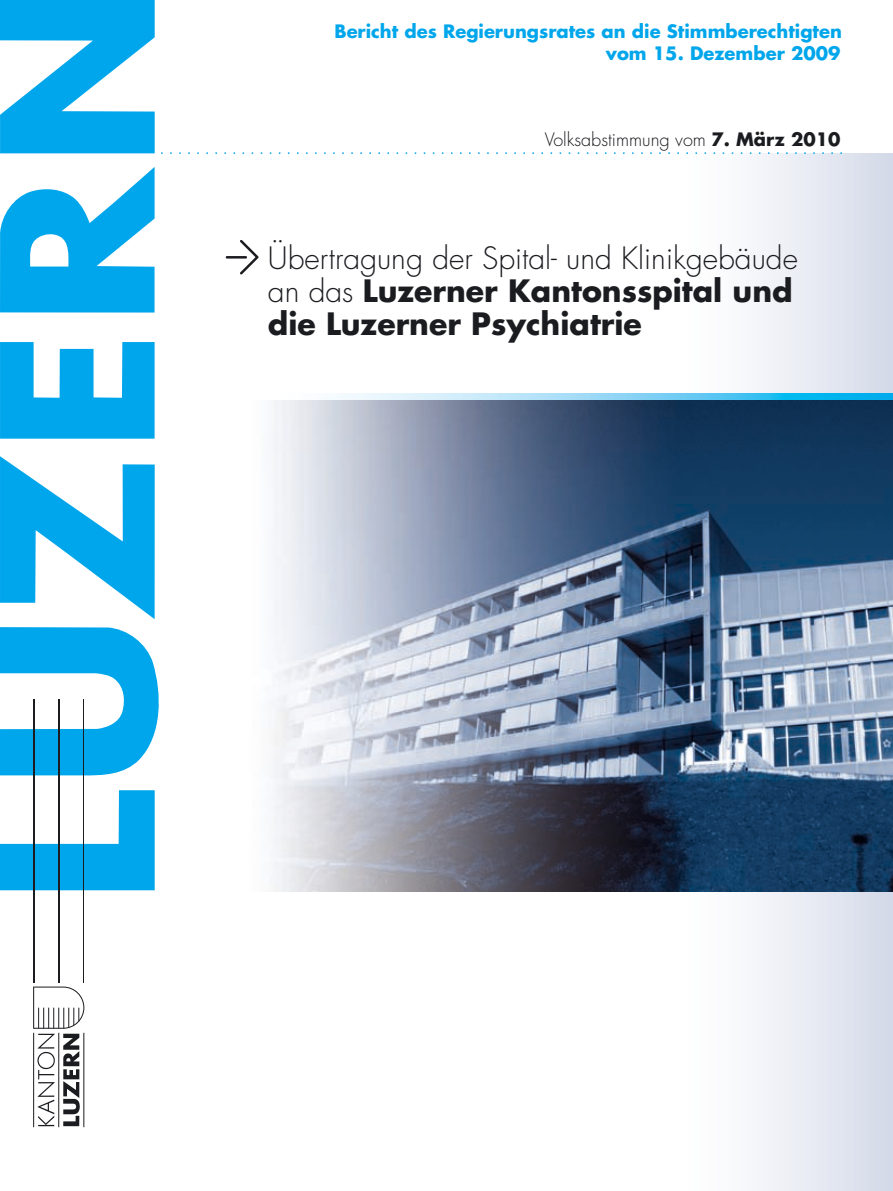
<style>
.page{position:relative;width:893px;height:1191px;background:#fff}
.page>*{position:absolute;margin:0;border:0;box-sizing:border-box;transform-origin:0 0}
.t1{font:700 30px/33px "Futura";color:#1b1c20}
.t2{font:700 18px/22.5px "Futura";color:#00a6eb;text-align:right}
.t3{font:300 18px "Futura";color:#1b1c20}
.s1{font-weight:700}
.s2{font-weight:300}
</style>
<div class="page">
<div style="left:665px;top:153px;width:228px;height:1038px;background:linear-gradient(to right,#fff,#d5dbe9)"></div>
<svg style="left:161px;top:152px;width:681px;height:2px"></svg>
<svg style="left:0;top:456px;width:155px;height:163px"></svg>
<svg style="left:0;top:0;width:155px;height:153px"></svg>
<svg style="left:0;top:627px;width:159px;height:148px"></svg>
<svg style="left:0;top:342px;width:155px;height:97px"></svg>
<svg style="left:0;top:790px;width:155px;height:100px"></svg>
<svg style="left:0;top:167px;width:155px;height:145px"></svg>
<hr style="left:33px;top:1032px;width:1px;height:95px;background:#1b1c20">
<hr style="left:58px;top:1032px;width:1px;height:95px;background:#1b1c20">
<hr style="left:58px;top:699px;width:1px;height:283px;background:#1b1c20">
<hr style="left:83px;top:1032px;width:1px;height:95px;background:#1b1c20">
<hr style="left:83px;top:699px;width:1px;height:283px;background:#1b1c20">
<svg style="left:33px;top:986px;width:51px;height:140px"></svg>
<hr style="left:33px;top:699px;width:1px;height:283px;background:#1b1c20">
<svg style="left:240px;top:240px;width:19px;height:34px"></svg>
<hr style="left:226px;top:256px;width:21px;height:2px;background:#1b1c20">
<svg style="left:338px;top:394px;width:555px;height:6px;background:#80d4f5"></svg>
<img style="left:269px;top:400px;width:624px;height:491px">
<p class="t2" style="left:334px;top:19px;width:509px">Bericht des Regierungsrates an die Stimmberechtigten vom 15. Dezember 2009</p>
<p class="t3" style="left:545px;top:128px;width:297px">Volksabstimmung vom <span class="s1">7. März 2010</span></p>
<p class="t1" style="left:268px;top:240px;width:532px"><span class="s2">Übertragung der Spital- und Klinikgebäude an das</span> Luzerner Kantonsspital und die Luzerner Psychiatrie</p>
</div>
